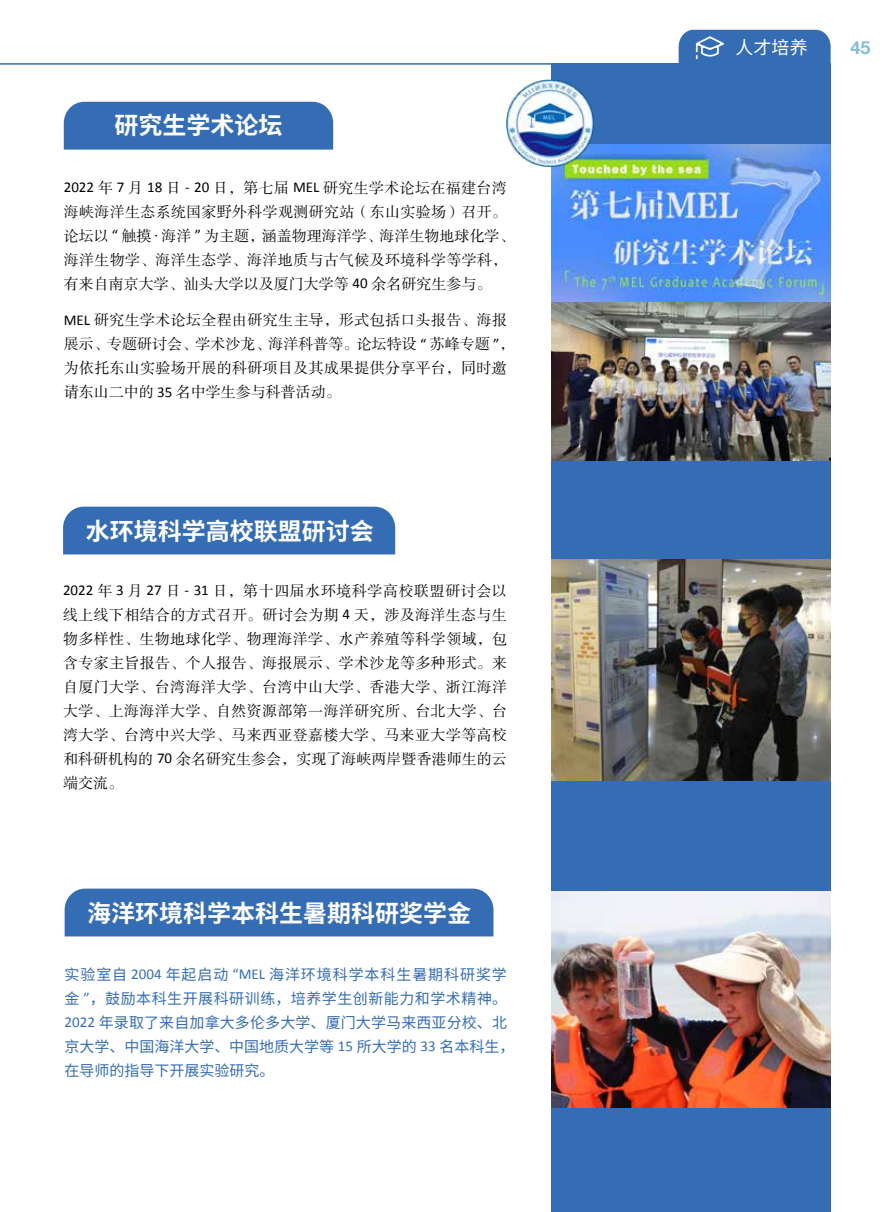
<style>
.page{position:relative;width:893px;height:1212px;background:#fff}
.page>*{position:absolute;margin:0;border:0;box-sizing:border-box;transform-origin:0 0}
.t1{font:700 24px "Source Han Sans CN";color:#fff}
.t2{font:18px "Source Han Sans CN";color:#fff}
.t3{font:700 18px "Helvetica Neue";color:#82bdd9}
.t4{font:15px/24px "FZSSJW GB1 0";letter-spacing:.02em;color:#000}
.t5{font:15px/24px "Source Han Sans CN";letter-spacing:.01em;color:#356db5}
.s1{font-family:"Calibri"}
</style>
<div class="page">
<div style="left:551px;top:63px;width:280px;height:1149px;background:#356db5"></div>
<hr style="left:0;top:63px;width:831px;height:2px;background:#356db5">
<svg style="left:679px;top:30px;width:152px;height:33px;background:#4075b9"></svg>
<div style="left:64px;top:102px;width:269px;height:48px;background:#356db5"></div>
<div style="left:63px;top:507px;width:332px;height:47px;background:#356db5"></div>
<div style="left:65px;top:888px;width:428px;height:48px;background:#356db5"></div>
<img style="left:551px;top:145px;width:280px;height:316px">
<img style="left:507px;top:80px;width:87px;height:87px">
<img style="left:551px;top:559px;width:280px;height:222px">
<img style="left:551px;top:891px;width:280px;height:216px">
<h1 class="t1" style="left:114px;top:112px;width:170px">研究生学术论坛</h1>
<p class="t4" style="left:64px;top:176px;width:452px"><span class="s1">2022</span> 年 <span class="s1">7</span> 月 <span class="s1">18</span> 日 <span class="s1">- 20</span> 日，第七届 <span class="s1">MEL</span> 研究生学术论坛在福建台湾海峡海洋生态系统国家野外科学观测研究站（东山实验场）召开。论坛以 <span class="s1">“</span> 触摸 <span class="s1">·</span> 海洋 <span class="s1">”</span> 为主题，涵盖物理海洋学、海洋生物地球化学、海洋生物学、海洋生态学、海洋地质与古气候及环境科学等学科，有来自南京大学、汕头大学以及厦门大学等 <span class="s1">40</span> 余名研究生参与。</p>
<p class="t4" style="left:64px;top:309px;width:452px"><span class="s1">MEL</span> 研究生学术论坛全程由研究生主导，形式包括口头报告、海报展示、专题研讨会、学术沙龙、海洋科普等。论坛特设 <span class="s1">“</span> 苏峰专题 <span class="s1">”</span>，为依托东山实验场开展的科研项目及其成果提供分享平台，同时邀请东山二中的 <span class="s1">35</span> 名中学生参与科普活动。</p>
<h1 class="t1" style="left:86px;top:517px;width:289px">水环境科学高校联盟研讨会</h1>
<p class="t4" style="left:63px;top:579px;width:445px;text-align:justify"><span class="s1">2022</span> 年 <span class="s1">3</span> 月 <span class="s1">27</span> 日 <span class="s1">- 31</span> 日，第十四届水环境科学高校联盟研讨会以线上线下相结合的方式召开。研讨会为期 <span class="s1">4</span> 天，涉及海洋生态与生物多样性、生物地球化学、物理海洋学、水产养殖等科学领域，包含专家主旨报告、个人报告、海报展示、学术沙龙等多种形式。来自厦门大学、台湾海洋大学、台湾中山大学、香港大学、浙江海洋大学、上海海洋大学、自然资源部第一海洋研究所、台北大学、台湾大学、台湾中兴大学、马来西亚登嘉楼大学、马来亚大学等高校和科研机构的 <span class="s1">70</span> 余名研究生参会，实现了海峡两岸暨香港师生的云端交流。</p>
<h1 class="t1" style="left:87px;top:899px;width:385px">海洋环境科学本科生暑期科研奖学金</h1>
<p class="t5" style="left:65px;top:963px;width:451px">实验室自 <span class="s1">2004</span> 年起启动 <span class="s1">“MEL</span> 海洋环境科学本科生暑期科研奖学金 <span class="s1">”</span>，鼓励本科生开展科研训练，培养学生创新能力和学术精神。<br><span class="s1">2022</span> 年录取了来自加拿大多伦多大学、厦门大学马来西亚分校、北京大学、中国海洋大学、中国地质大学等 <span class="s1">15</span> 所大学的 <span class="s1">33</span> 名本科生，在导师的指导下开展实验研究。</p>
<p class="t2" style="left:736px;top:37px;width:73px">人才培养</p>
<p class="t3" style="left:850px;top:34px;width:22px">45</p>
</div>
